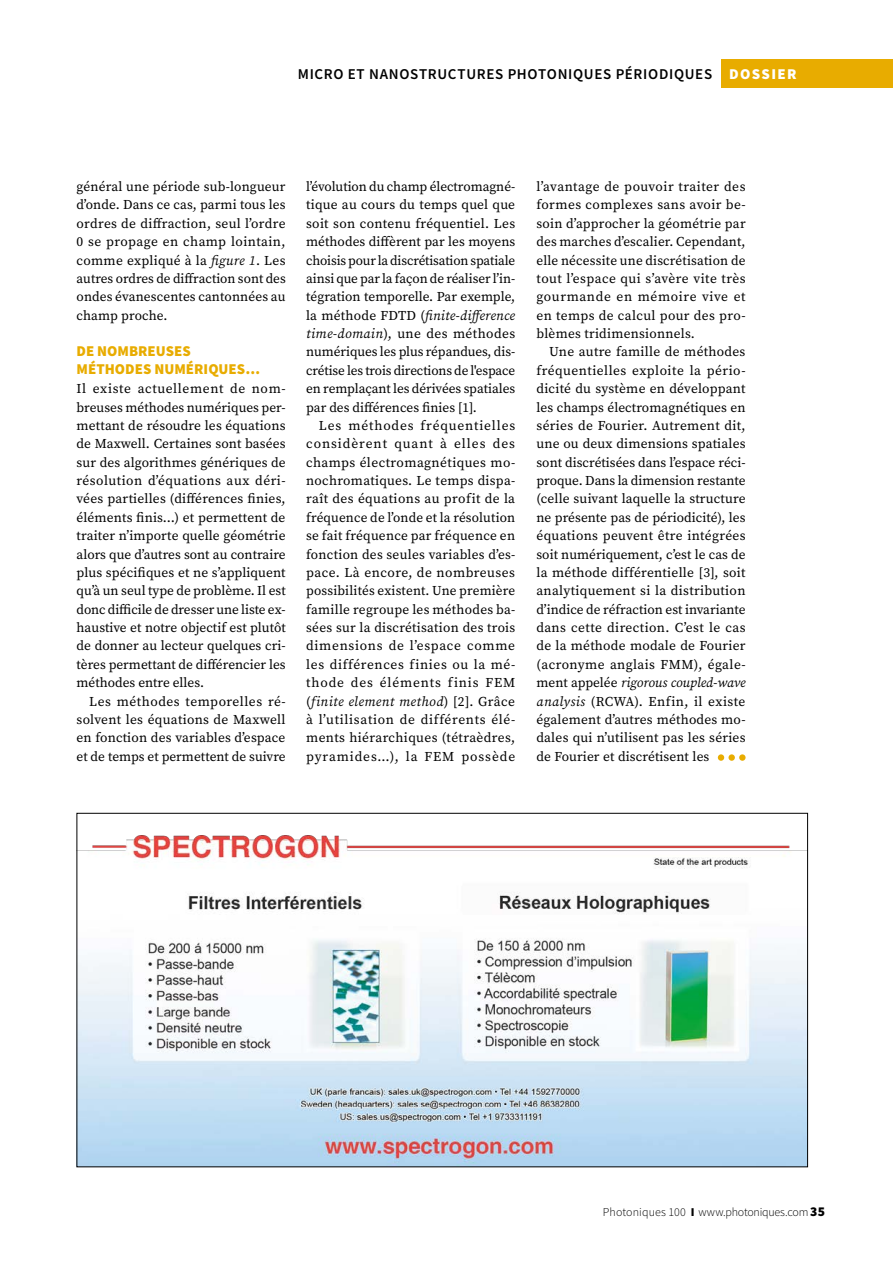
<style>
.page{position:relative;width:893px;height:1263px;background:#fff}
.page>*{position:absolute;margin:0;border:0;box-sizing:border-box;transform-origin:0 0}
.t1{font:600 15px "Source Sans Pro";color:#000}
.t2{font:900 15px/18px "Source Sans Pro";color:#e8ac00}
.t3{font:900 15px "Source Sans Pro";letter-spacing:.09em;color:#fff}
.t4{font:13.5px/18.3px "Source Serif Pro";letter-spacing:.005em;color:#000;text-align:justify}
.t5{font:300 12px "Source Sans Pro";color:#000}
.s1{font-style:italic}
.s2{font-weight:900}
.s3{font-weight:900;font-size:13.5px}
</style>
<div class="page">
<div style="left:721px;top:60px;width:172px;height:28px;background:#e8ac00"></div>
<img style="left:79px;top:835px;width:727px;height:330px">
<div style="left:718px;top:754px;width:6px;height:7px;background:#e8ac00;border-radius:50%"></div>
<div style="left:728px;top:754px;width:7px;height:7px;background:#e8ac00;border-radius:50%"></div>
<svg style="left:739px;top:754px;width:7px;height:7px"></svg>
<p class="t1" style="left:298px;top:64px;width:10px">micro</p>
<p class="t1" style="left:348px;top:64px;width:32px">et nanostructures</p>
<p class="t1" style="left:508px;top:64px;width:11px">photoniques</p>
<p class="t1" style="left:616px;top:64px;width:10px">périodiques</p>
<p class="t3" style="left:729px;top:64px;width:69px">DOSSIER</p>
<p class="t4" style="left:77px;top:177px;width:211px">général une période sub-longueur d’onde. Dans ce cas, parmi tous les ordres de diffraction, seul l’ordre 0 se propage en champ lointain, comme expliqué à la <span class="s1">figure 1</span>. Les autres ordres de diffraction sont des ondes évanescentes cantonnées au champ proche.</p>
<p class="t2" style="left:77px;top:342px;width:185px">DE NOMBREUSES<br>MÉTHODES NUMÉRIQUES…</p>
<p class="t4" style="left:77px;top:380px;width:211px">Il existe actuellement de nom&shy;breuses méthodes numériques per&shy;mettant de résoudre les équations de Maxwell. Certaines sont basées sur des algorithmes génériques de résolution d’équations aux déri&shy;vées partielles (différences finies, éléments finis…) et permettent de traiter n’importe quelle géométrie alors que d’autres sont au contraire plus spécifiques et ne s’appliquent qu’à un seul type de problème. Il est donc difficile de dresser une liste ex&shy;haustive et notre objectif est plutôt de donner au lecteur quelques cri&shy;tères permettant de différencier les méthodes entre elles.</p>
<p class="t4" style="left:77px;top:692px;width:211px;text-indent:13px">Les méthodes temporelles ré&shy;solvent les équations de Maxwell en fonction des variables d’espace et de temps et permettent de suivre</p>
<p class="t4" style="left:306px;top:177px;width:211px">l’évolution du champ électromagné&shy;tique au cours du temps quel que soit son contenu fréquentiel. Les méthodes diffèrent par les moyens choisis pour la discrétisation spatiale ainsi que par la façon de réaliser l’in&shy;tégration temporelle. Par exemple, la méthode FDTD (<span class="s1">finite-difference time-domain</span>), une des méthodes numériques les plus répandues, dis&shy;crétise les trois directions de l'espace en remplaçant les dérivées spatiales par des différences finies [1].</p>
<p class="t4" style="left:306px;top:416px;width:211px;text-indent:13px">Les méthodes fréquentielles considèrent quant à elles des champs électromagnétiques mo&shy;nochromatiques. Le temps dispa&shy;raît des équations au profit de la fréquence de l’onde et la résolution se fait fréquence par fréquence en fonction des seules variables d’es&shy;pace. Là encore, de nombreuses possibilités existent. Une première famille regroupe les méthodes ba&shy;sées sur la discrétisation des trois dimensions de l’espace comme les différences finies ou la mé&shy;thode des éléments finis FEM (<span class="s1">finite element method</span>) [2]. Grâce à l’utilisation de différents élé&shy;ments hiérarchiques (tétraèdres, pyramides…), la FEM possède</p>
<p class="t4" style="left:536px;top:177px;width:211px">l’avantage de pouvoir traiter des formes complexes sans avoir be&shy;soin d’approcher la géométrie par des marches d’escalier. Cependant, elle nécessite une discrétisation de tout l’espace qui s’avère vite très gourmande en mémoire vive et en temps de calcul pour des pro&shy;blèmes tridimensionnels.</p>
<p class="t4" style="left:536px;top:343px;width:211px;text-indent:13px">Une autre famille de méthodes fréquentielles exploite la pério&shy;dicité du système en développant les champs électromagnétiques en séries de Fourier. Autrement dit, une ou deux dimensions spatiales sont discrétisées dans l’espace réci&shy;proque. Dans la dimension restante (celle suivant laquelle la structure ne présente pas de périodicité), les équations peuvent être intégrées soit numériquement, c’est le cas de la méthode différentielle [3], soit analytiquement si la distribution d’indice de réfraction est invariante dans cette direction. C’est le cas de la méthode modale de Fourier (acronyme anglais FMM), égale&shy;ment appelée <span class="s1">rigorous coupled-wave analysis</span> (RCWA). Enfin, il existe également d’autres méthodes mo&shy;dales qui n’utilisent pas les séries de Fourier et discrétisent les</p>
<p class="t5" style="left:603px;top:1205px;width:224px">Photoniques 100 <span class="s2">I</span> www.photoniques.com <span class="s3">35</span></p>
</div>
